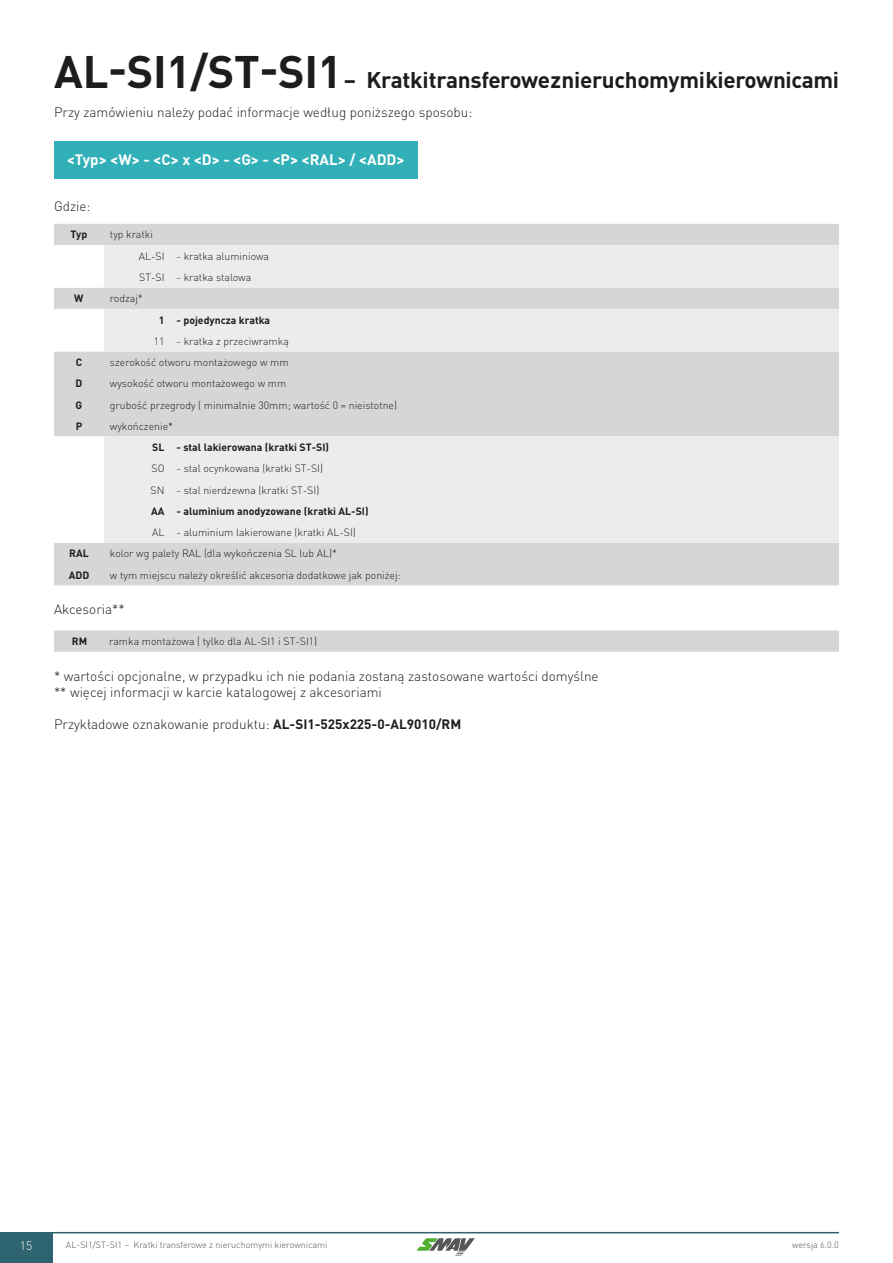
<style>
.page{position:relative;width:893px;height:1263px;background:#fff}
.page>*{position:absolute;margin:0;border:0;box-sizing:border-box;transform-origin:0 0}
.t1{font:700 22.5px "DIN Pro";letter-spacing:-.015em;color:#1d1d1b}
.t2{font:700 15px "DIN Pro";color:#fff}
.t3{font:300 13.5px/16.2px "DIN Pro";color:#1d1d1b}
.t4{font:300 12px "DIN Pro";color:#fff}
.t5{font:300 10.5px/21.3px "DIN Pro";color:#1d1d1b}
.t6{font:700 10.5px "DIN Pro";color:#1d1d1b}
.t7{font:300 9px "DIN Pro";color:#545352}
.s1{font-size:45px}
.s2{font-weight:700}
</style>
<div class="page">
<div style="left:0;top:1232px;width:52px;height:31px;background:#2d6470"></div>
<hr style="left:52px;top:1232px;width:787px;height:1px;background:#2d6470">
<svg style="left:416px;top:1238px;width:59px;height:17px"></svg>
<div style="left:54px;top:141px;width:363px;height:37px;background:#31b1b7"></div>
<div style="left:54px;top:224px;width:785px;height:361px;background:#d7d6d6"></div>
<svg style="left:54px;top:245px;width:50px;height:298px"></svg>
<svg style="left:104px;top:245px;width:735px;height:298px;background:#e5e4e4"></svg>
<svg style="left:54px;top:630px;width:785px;height:22px;background:#d8d7d7"></svg>
<h1 class="t1" style="left:54px;top:65px;width:786px"><span class="s1">AL-SI1/ST-SI1</span>– Kratki transferowe z nieruchomymi kierownicami</h1>
<p class="t3" style="left:54px;top:104px;width:420px">Przy zamówieniu należy podać informacje według poniższego sposobu:</p>
<h2 class="t2" style="left:67px;top:149px;width:339px">&lt;Typ&gt; &lt;W&gt; - &lt;C&gt; x &lt;D&gt; - &lt;G&gt; - &lt;P&gt; &lt;RAL&gt; / &lt;ADD&gt;</h2>
<p class="t3" style="left:54px;top:198px;width:38px">Gdzie:</p>
<p class="t6" style="left:71px;top:228px;width:18px">Typ</p>
<p class="t5" style="left:139px;top:224px;width:132px;text-indent:-29px">typ kratki<br>AL-SI - kratka aluminiowa<br>ST-SI - kratka stalowa</p>
<p class="t6" style="left:74px;top:291px;width:11px">W</p>
<p class="t5" style="left:110px;top:287px;width:34px">rodzaj*</p>
<p class="t6" style="left:159px;top:313px;width:113px">1 - pojedyncza kratka</p>
<p class="t5" style="left:154px;top:330px;width:137px">11 - kratka z przeciwramką</p>
<p class="t6" style="left:76px;top:355px;width:8px">C</p>
<p class="t5" style="left:110px;top:351px;width:180px">szerokość otworu montażowego w mm</p>
<p class="t6" style="left:76px;top:376px;width:8px">D</p>
<p class="t5" style="left:110px;top:372px;width:178px">wysokość otworu montażowego w mm</p>
<p class="t6" style="left:76px;top:398px;width:8px">G</p>
<p class="t5" style="left:110px;top:394px;width:289px">grubość przegrody ( minimalnie 30mm; wartość 0 = nieistotne)</p>
<p class="t6" style="left:76px;top:419px;width:8px">P</p>
<p class="t5" style="left:110px;top:415px;width:65px">wykończenie*</p>
<p class="t6" style="left:152px;top:440px;width:178px">SL - stal lakierowana (kratki ST-SI)</p>
<p class="t5" style="left:151px;top:457px;width:174px">SO - stal ocynkowana (kratki ST-SI)<br>SN - stal nierdzewna (kratki ST-SI)</p>
<p class="t6" style="left:151px;top:504px;width:219px">AA - aluminium anodyzowane (kratki AL-SI)</p>
<p class="t5" style="left:152px;top:521px;width:205px">AL - aluminium lakierowane (kratki AL-SI)</p>
<p class="t6" style="left:69px;top:546px;width:21px">RAL</p>
<p class="t5" style="left:110px;top:543px;width:229px">kolor wg palety RAL (dla wykończenia SL lub AL)*</p>
<p class="t6" style="left:69px;top:568px;width:22px">ADD</p>
<p class="t5" style="left:110px;top:564px;width:292px">w tym miejscu należy określić akcesoria dodatkowe jak poniżej:</p>
<p class="t3" style="left:54px;top:601px;width:72px">Akcesoria**</p>
<p class="t6" style="left:72px;top:634px;width:17px">RM</p>
<p class="t5" style="left:109px;top:630px;width:209px">ramka montażowa ( tylko dla AL-SI1 i ST-SI1)</p>
<p class="t3" style="left:54px;top:667px;width:546px">* wartości opcjonalne, w przypadku ich nie podania zostaną zastosowane wartości domyślne ** więcej informacji w karcie katalogowej z akcesoriami</p>
<p class="t3" style="left:54px;top:716px;width:409px">Przykładowe oznakowanie produktu: <span class="s2">AL-SI1-525x225-0-AL9010/RM</span></p>
<p class="t4" style="left:20px;top:1237px;width:14px">15</p>
<p class="t7" style="left:66px;top:1239px;width:263px">AL-SI1/ST-SI1 – Kratki transferowe z nieruchomymi kierownicami</p>
<p class="t7" style="left:792px;top:1239px;width:48px">wersja 6.0.0</p>
</div>
